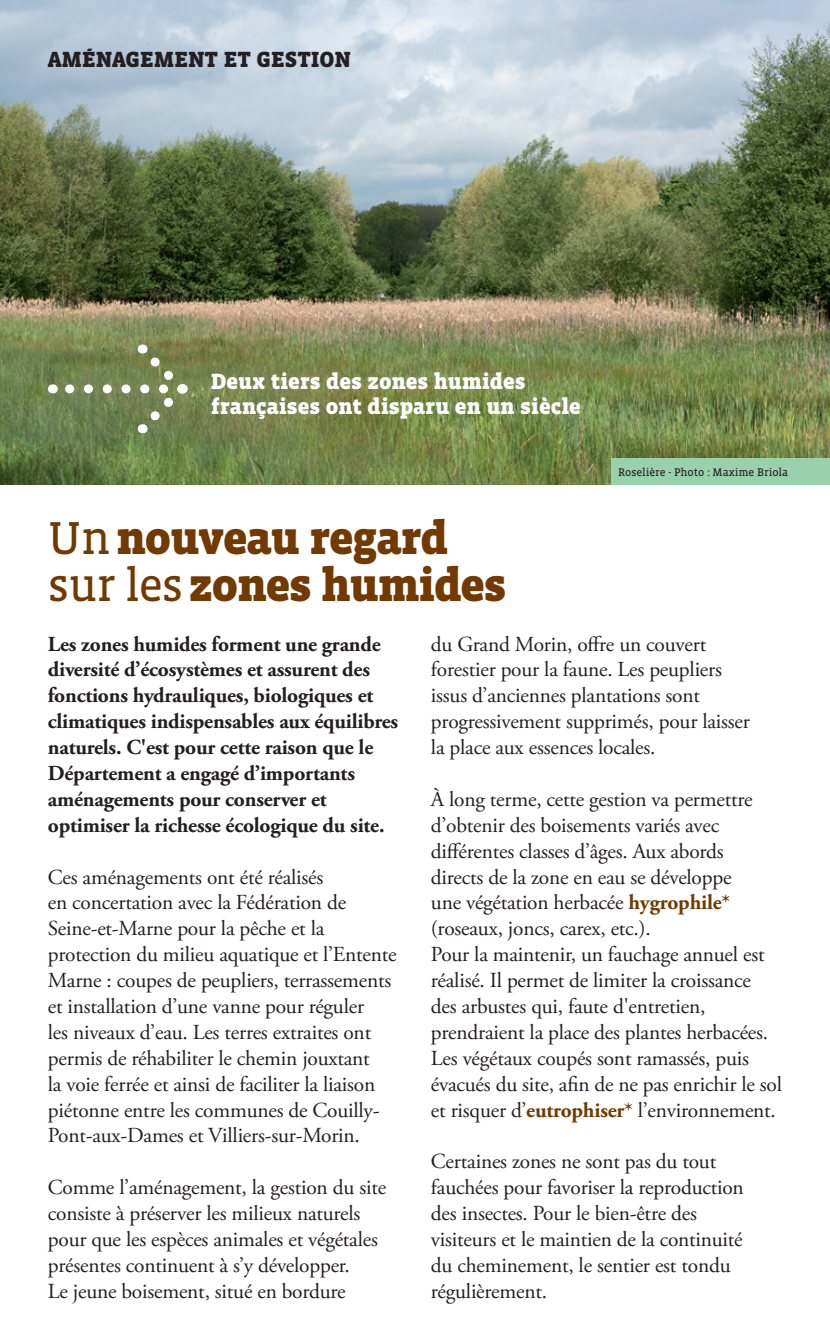
<style>
.page{position:relative;width:830px;height:1340px;background:#fff}
.page>*{position:absolute;margin:0;border:0;box-sizing:border-box;transform-origin:0 0}
.t1{font:900 47.25px "Vista Slab OTCE";letter-spacing:-.025em;color:#723900}
.t2{font:900 22.5px "Vista Slab OTCE";color:#fff}
.t3{font:900 22.5px "Vista Slab OTCE";color:#231f20}
.t4{font:21.38px/25.9px "Adobe Garamond Pro";letter-spacing:-.01em;color:#231f20}
.t5{font:700 21.38px/25.9px "Adobe Garamond Pro";letter-spacing:-.01em;color:#231f20}
.t6{font:11.25px "Vista Slab OTCE";color:#231f20}
.s1{font-weight:400}
.s2{font-weight:700;color:#723900}
</style>
<div class="page">
<img style="left:0;top:0;width:829px;height:485px">
<svg style="left:62px;top:343px;width:121px;height:92px;background:#7b8a5b"></svg>
<div style="left:611px;top:458px;width:218px;height:27px;background:#98d1ab"></div>
<p class="t3" style="left:48px;top:47px;width:304px">AMÉNAGEMENT ET GESTION</p>
<p class="t2" style="left:210px;top:368px;width:316px">Deux tiers des zones humides</p>
<p class="t2" style="left:210px;top:393px;width:371px">françaises ont disparu en un siècle</p>
<p class="t1" style="left:48px;top:511px;width:401px"><span class="s1">Un</span>nouveau regard</p>
<p class="t1" style="left:48px;top:558px;width:460px"><span class="s1">sur les</span>zones humides</p>
<p class="t6" style="left:617px;top:466px;width:171px">Roselière - Photo : Maxime Briola</p>
<p class="t5" style="left:48px;top:631px;width:352px">Les zones humides forment une grande diversité d’écosystèmes et assurent des fonctions hydrauliques, biologiques et climatiques indispensables aux équilibres naturels. C'est pour cette raison que le Département a engagé d’importants aménagements pour conserver et optimiser la richesse écologique du site.</p>
<p class="t4" style="left:48px;top:864px;width:277px">Ces aménagements ont été réalisés</p>
<p class="t4" style="left:48px;top:890px;width:299px">en concertation avec la Fédération de</p>
<p class="t4" style="left:48px;top:916px;width:350px">Seine-et-Marne pour la pêche et la protection du milieu aquatique et l’Entente Marne : coupes de peupliers, terrassements et installation d’une vanne pour réguler<br>les niveaux d’eau. Les terres extraites ont permis de réhabiliter le chemin jouxtant<br>la voie ferrée et ainsi de faciliter la liaison piétonne entre les communes de Couilly-Pont-aux-Dames et Villiers-sur-Morin.</p>
<p class="t4" style="left:48px;top:1175px;width:339px">Comme l’aménagement, la gestion du site consiste à préserver les milieux naturels pour que les espèces animales et végétales présentes continuent à s’y développer.</p>
<p class="t4" style="left:48px;top:1278px;width:299px">Le jeune boisement, situé en bordure</p>
<p class="t4" style="left:431px;top:631px;width:320px">du Grand Morin, offre un couvert forestier pour la faune. Les peupliers issus d’anciennes plantations sont progressivement supprimés, pour laisser la place aux essences locales.</p>
<p class="t4" style="left:431px;top:787px;width:323px">À long terme, cette gestion va permettre d’obtenir des boisements variés avec différentes classes d’âges. Aux abords directs de la zone en eau se développe une végétation herbacée <span class="s2">hygrophile* </span>(roseaux, joncs, carex, etc.).</p>
<p class="t4" style="left:431px;top:942px;width:352px">Pour la maintenir, un fauchage annuel est réalisé. Il permet de limiter la croissance des arbustes qui, faute d'entretien, prendraient la place des plantes herbacées.<br>Les végétaux coupés sont ramassés, puis évacués du site, afin de ne pas enrichir le sol et risquer d’<span class="s2">eutrophiser*</span> l’environnement.</p>
<p class="t4" style="left:431px;top:1149px;width:314px">Certaines zones ne sont pas du tout fauchées pour favoriser la reproduction des insectes. Pour le bien-être des visiteurs et le maintien de la continuité du cheminement, le sentier est tondu régulièrement.</p>
</div>
